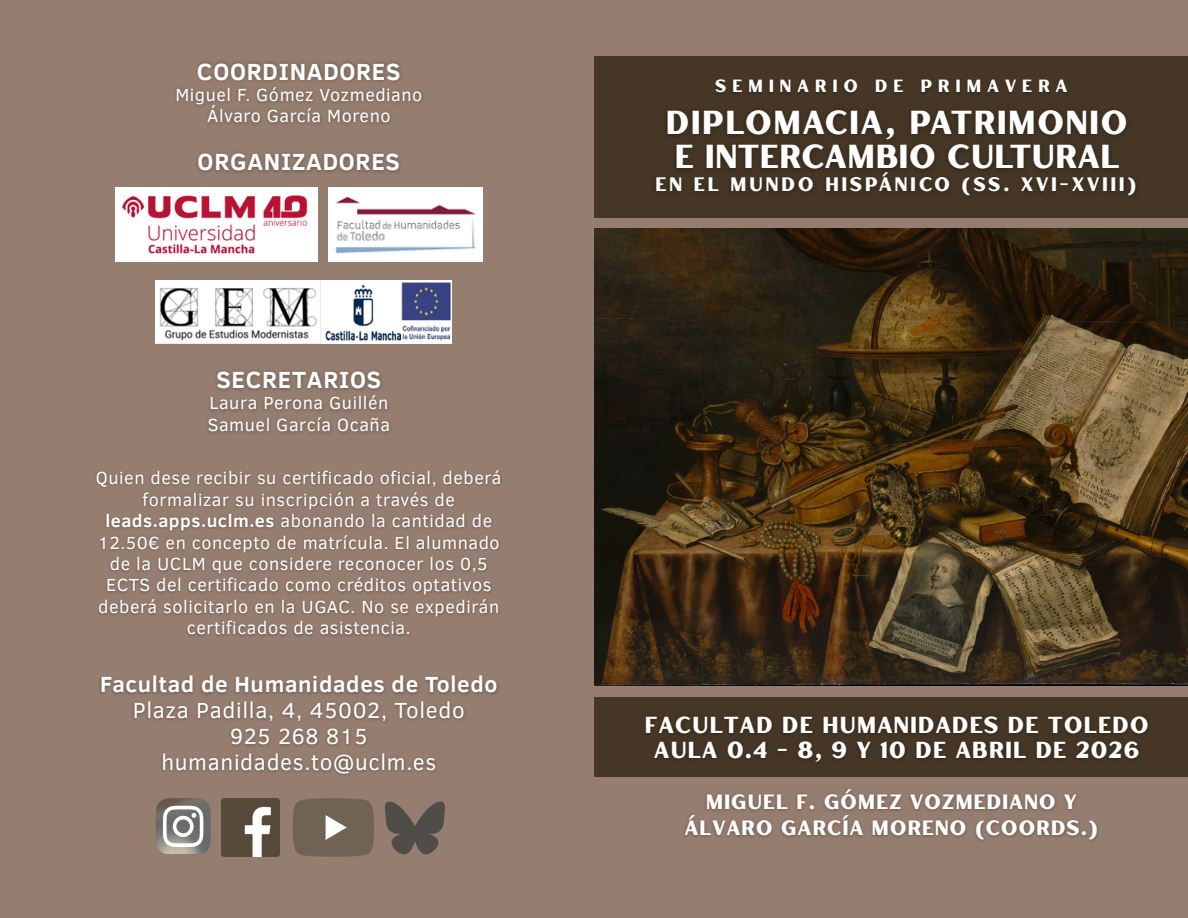
<style>
.page{position:relative;width:1188px;height:918px;background:#957d6f}
.page>*{position:absolute;margin:0;border:0;box-sizing:border-box;transform-origin:0 0}
.t1{font:33.3px/34.8px "Hertical Sans";color:#fff}
.t2{font:700 24px "Clear Sans";letter-spacing:.03em;color:#fff}
.t3{font:23.1px/24.8px "Hertical Sans";letter-spacing:.03em;color:#fff;text-align:center}
.t4{font:22.5px/25.8px "Clear Sans";letter-spacing:.03em;color:#fff;text-align:center}
.t5{font:20.7px/25.8px "Hertical Sans";letter-spacing:.03em;color:#fff;text-align:center}
.t6{font:19.5px "Hertical Sans";letter-spacing:.125em;color:#fff}
.t7{font:18px/21.3px "Clear Sans";letter-spacing:.03em;color:#fff;text-align:center}
.t8{font:17.7px "Hertical Sans";letter-spacing:.315em;color:#fff}
.s1{font-weight:700}
</style>
<div class="page">
<img style="left:115px;top:188px;width:203px;height:74px">
<img style="left:594px;top:229px;width:594px;height:456px">
<div style="left:594px;top:56px;width:594px;height:161px;background:#453625"></div>
<img style="left:329px;top:188px;width:154px;height:74px">
<div style="left:594px;top:697px;width:594px;height:80px;background:#453625"></div>
<img style="left:156px;top:281px;width:296px;height:63px">
<img style="left:156px;top:798px;width:55px;height:57px">
<img style="left:222px;top:799px;width:57px;height:57px">
<img style="left:293px;top:799px;width:81px;height:57px">
<img style="left:385px;top:801px;width:60px;height:54px">
<img style="left:684px;top:789px;width:414px;height:52px">
<img style="left:100px;top:676px;width:398px;height:99px">
<img style="left:96px;top:470px;width:406px;height:166px">
<p class="t2" style="left:197px;top:54px;width:205px">COORDINADORES</p>
<p class="t7" style="left:175px;top:83px;width:249px">Miguel F. Gómez Vozmediano</p>
<p class="t7" style="left:207px;top:104px;width:185px">Álvaro García Moreno</p>
<h1 class="t2" style="left:198px;top:144px;width:204px">ORGANIZADORES</h1>
<p class="t2" style="left:216px;top:362px;width:166px">SECRETARIOS</p>
<p class="t7" style="left:209px;top:391px;width:180px">Laura Perona Guillén</p>
<p class="t7" style="left:208px;top:413px;width:184px">Samuel García Ocaña</p>
<p class="t7" style="left:96px;top:467px;width:407px">Quien dese recibir su certificado oficial, deberá formalizar su inscripción a través de <span class="s1">leads.apps.uclm.es</span> abonando la cantidad de 12.50€ en concepto de matrícula. El alumnado de la UCLM que considere reconocer los 0,5<br>ECTS del certificado como créditos optativos deberá solicitarlo en la UGAC. No se expedirán certificados de asistencia.</p>
<h2 class="t4" style="left:100px;top:670px;width:399px"><span class="s1">Facultad de Humanidades de Toledo<br></span>Plaza Padilla, 4, 45002, Toledo<br>925 268 815 humanidades.to@uclm.es</h2>
<h4 class="t8" style="left:715px;top:74px;width:354px">SEMINARIO DE PRIMAVERA</h4>
<h3 class="t1" style="left:666px;top:103px;width:464px">DIPLOMACIA, PATRIMONIO<br>E INTERCAMBIO CULTURAL</h3>
<h3 class="t6" style="left:655px;top:171px;width:483px">EN EL MUNDO HISPÁNICO (SS. XVI-XVIII)</h3>
<h2 class="t3" style="left:644px;top:712px;width:506px">FACULTAD DE HUMANIDADES DE TOLEDO<br>AULA 0.4 - 8, 9 Y 10 DE ABRIL DE 2026</h2>
<h3 class="t5" style="left:684px;top:788px;width:415px">MIGUEL F. GÓMEZ VOZMEDIANO Y<br>ÁLVARO GARCÍA MORENO (COORDS.)</h3>
</div>
